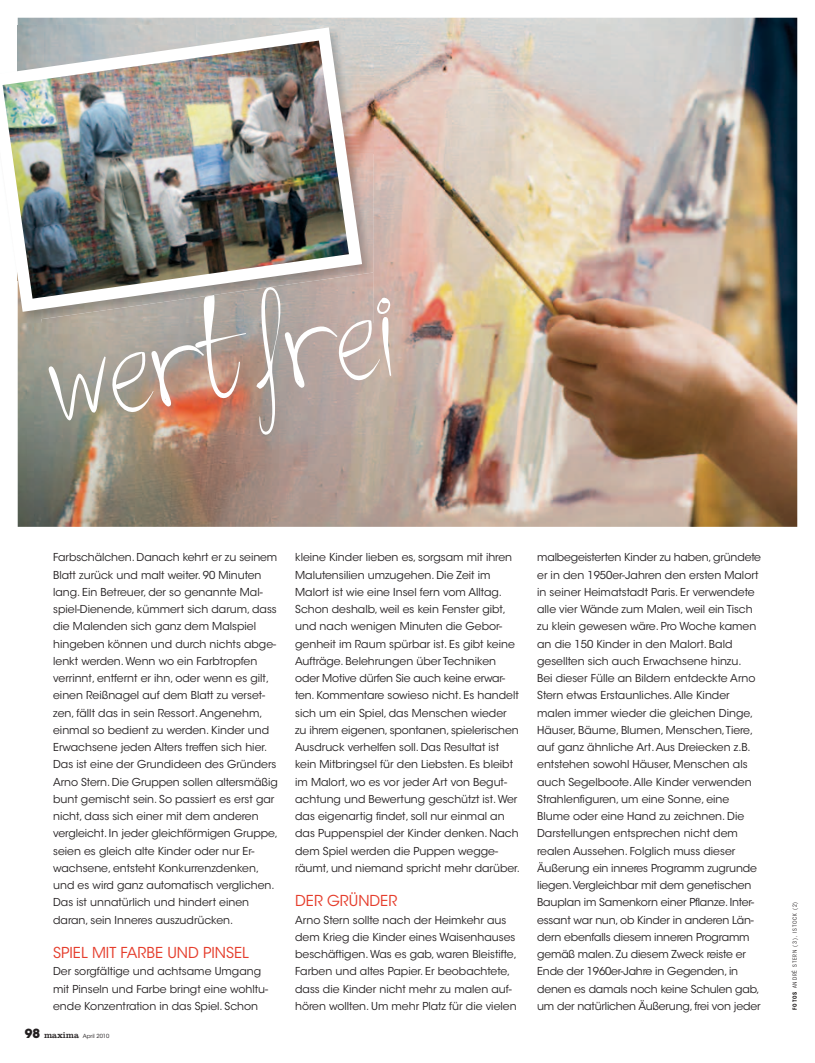
<style>
.page{position:relative;width:815px;height:1063px;background:#fff}
.page>*{position:absolute;margin:0;border:0;box-sizing:border-box;transform-origin:0 0}
.t1{font:185px "Lovitz";color:#fff}
.t2{font:15px "ITC Avant Garde Std";color:#e53d2c}
.t3{font:10.88px/17.2px "ITC Avant Garde Std";color:#231f20}
.t4{font:condensed 5.62px "ITC Avant Garde Std";letter-spacing:.15em;color:#231f20}
.t5{font:5.62px "ITC Avant Garde Std";color:#231f20}
.s1{font-weight:700;font-size:12.5px}
.s2{font-family:"Clarendon LT Std";font-size:8.75px}
.s3{font-weight:700}
</style>
<div class="page">
<img style="left:18px;top:18px;width:779px;height:509px">
<img style="left:18px;top:26px;width:355px;height:247px">
<img style="left:18px;top:312px;width:24px;height:11px">
<img style="left:42px;top:273px;width:331px;height:50px">
<img style="left:2px;top:27px;width:360px;height:285px">
<h1 class="t1" style="left:31px;top:252px;width:352px;rotate:-8deg">wertfrei</h1>
<p class="t3" style="left:53px;top:549px;width:226px">Farbschälchen. Danach kehrt er zu seinem Blatt zurück und malt weiter. 90 Minuten lang. Ein Betreuer, der so genannte Mal&shy;spiel-Dienende, kümmert sich darum, dass die Malenden sich ganz dem Malspiel hingeben können und durch nichts abge&shy;lenkt werden. Wenn wo ein Farbtropfen verrinnt, entfernt er ihn, oder wenn es gilt, einen Reißnagel auf dem Blatt zu verset&shy;zen, fällt das in sein Ressort. Angenehm, einmal so bedient zu werden. Kinder und Erwachsene jeden Alters treffen sich hier.<br>Das ist eine der Grundideen des Gründers Arno Stern. Die Gruppen sollen altersmäßig bunt gemischt sein. So passiert es erst gar nicht, dass sich einer mit dem anderen vergleicht. In jeder gleichförmigen Gruppe, seien es gleich alte Kinder oder nur Er&shy;wachsene, entsteht Konkurrenzdenken, und es wird ganz automatisch verglichen.<br>Das ist unnatürlich und hindert einen daran, sein Inneres auszudrücken.</p>
<h2 class="t2" style="left:53px;top:944px;width:197px">SPIEL MIT FARBE UND PINSEL</h2>
<p class="t3" style="left:53px;top:963px;width:216px">Der sorgfältige und achtsame Umgang mit Pinseln und Farbe bringt eine wohltu&shy;ende Konzentration in das Spiel. Schon</p>
<p class="t5" style="left:25px;top:1032px;width:86px"><span class="s1">98</span> <span class="s2">maxima</span> April 2010</p>
<p class="t3" style="left:295px;top:549px;width:226px">kleine Kinder lieben es, sorgsam mit ihren Malutensilien umzugehen. Die Zeit im Malort ist wie eine Insel fern vom Alltag.<br>Schon deshalb, weil es kein Fenster gibt, und nach wenigen Minuten die Gebor&shy;genheit im Raum spürbar ist. Es gibt keine Aufträge. Belehrungen über Techniken oder Motive dürfen Sie auch keine erwar&shy;ten. Kommentare sowieso nicht. Es handelt sich um ein Spiel, das Menschen wieder zu ihrem eigenen, spontanen, spielerischen Ausdruck verhelfen soll. Das Resultat ist kein Mitbringsel für den Liebsten. Es bleibt im Malort, wo es vor jeder Art von Begut&shy;achtung und Bewertung geschützt ist. Wer das eigenartig findet, soll nur einmal an das Puppenspiel der Kinder denken. Nach dem Spiel werden die Puppen wegge&shy;räumt, und niemand spricht mehr darüber.</p>
<h2 class="t2" style="left:295px;top:892px;width:104px">DER GRÜNDER</h2>
<p class="t3" style="left:295px;top:911px;width:223px">Arno Stern sollte nach der Heimkehr aus dem Krieg die Kinder eines Waisenhauses beschäftigen. Was es gab, waren Bleistifte, Farben und altes Papier. Er beobachtete, dass die Kinder nicht mehr zu malen auf&shy;hören wollten. Um mehr Platz für die vielen</p>
<p class="t3" style="left:537px;top:549px;width:225px">malbegeisterten Kinder zu haben, gründete er in den 1950er-Jahren den ersten Malort in seiner Heimatstadt Paris. Er verwendete alle vier Wände zum Malen, weil ein Tisch zu klein gewesen wäre. Pro Woche kamen an die 150 Kinder in den Malort. Bald gesellten sich auch Erwachsene hinzu.<br>Bei dieser Fülle an Bildern entdeckte Arno Stern etwas Erstaunliches. Alle Kinder malen immer wieder die gleichen Dinge, Häuser, Bäume, Blumen, Menschen, Tiere, auf ganz ähnliche Art. Aus Dreiecken z.B. entstehen sowohl Häuser, Menschen als auch Segelboote. Alle Kinder verwenden Strahlenfiguren, um eine Sonne, eine Blume oder eine Hand zu zeichnen. Die Darstellungen entsprechen nicht dem realen Aussehen. Folglich muss dieser Äußerung ein inneres Programm zugrunde liegen. Vergleichbar mit dem genetischen Bauplan im Samenkorn einer Pflanze. Inter&shy;essant war nun, ob Kinder in anderen Län&shy;dern ebenfalls diesem inneren Programm gemäß malen. Zu diesem Zweck reiste er Ende der 1960er-Jahre in Gegenden, in denen es damals noch keine Schulen gab, um der natürlichen Äußerung, frei von jeder</p>
<p class="t4" style="left:791px;top:1010px;width:110px;rotate:-90deg"><span class="s3">FOTOS</span> ANDRÉ STERN (3), ISTOCK (2)</p>
</div>
